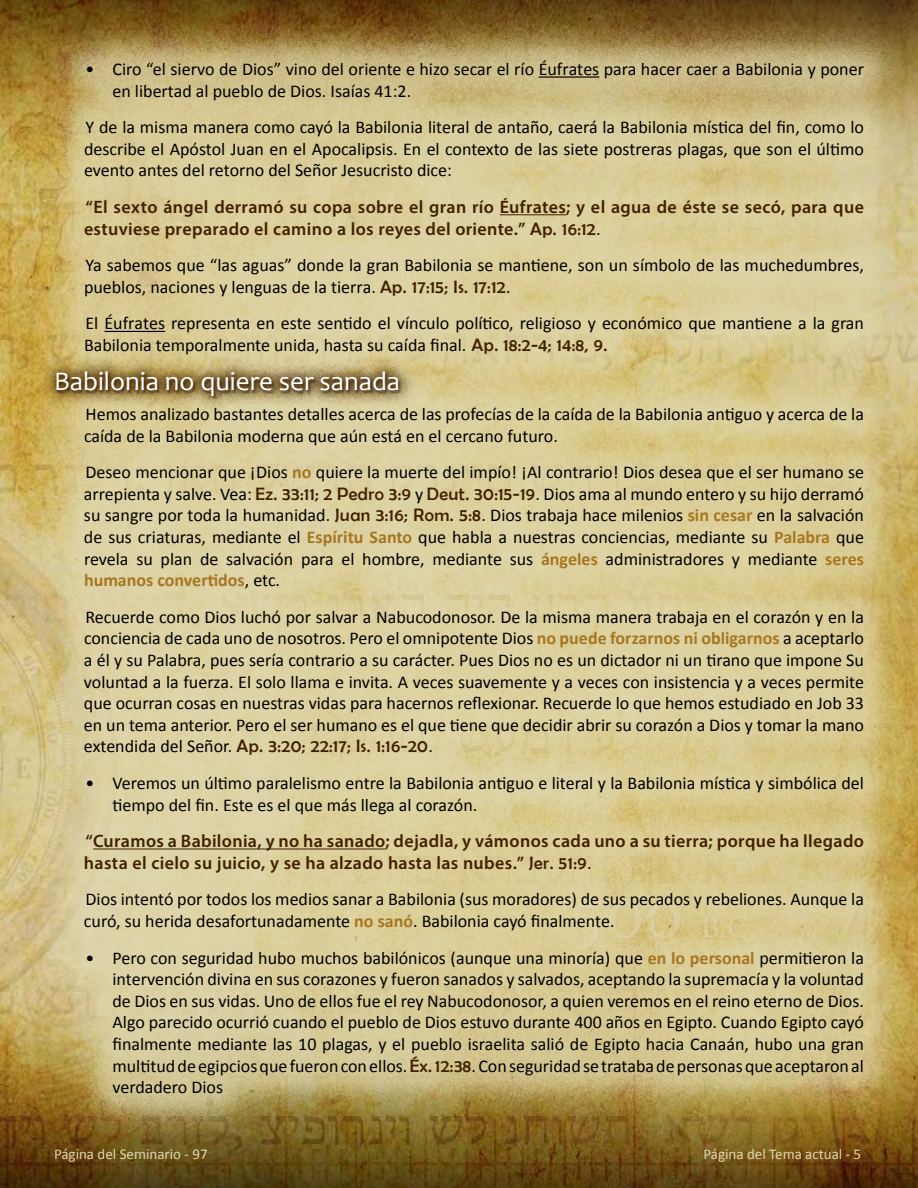
<style>
.page{position:relative;width:918px;height:1188px;background:#fff}
.page>*{position:absolute;margin:0;border:0;box-sizing:border-box;transform-origin:0 0}
.t1{font:27px "Candara";color:#fff}
.t2{font:18px/21.6px "Calibri";color:#000}
.t3{font:600 18px/21.6px "Myriad Pro";letter-spacing:.02em;color:#402000}
.t4{font:18px "Berlin Sans FB";letter-spacing:.025em;color:#402000}
.t5{font:15px "Calibri";color:#e0d8af}
.s1{font-family:"Berlin Sans FB";font-weight:400}
.s2{font-family:"Calibri";font-weight:400;color:#000}
.s3{font-family:"Berlin Sans FB";color:#402000}
.s4{font-weight:700;color:#a77621}
.s5{font-family:"Calibri";color:#000}
</style>
<div class="page">
<img style="left:0;top:0;width:918px;height:1188px">
<div style="left:41px;top:17px;width:866px;height:381px;background:#e0d8af;opacity:.79"></div>
<hr style="left:539px;top:76px;width:60px;height:2px;background:#000">
<hr style="left:500px;top:214px;width:66px;height:1px;background:#402000">
<hr style="left:104px;top:331px;width:61px;height:1px;background:#000">
<div style="left:40px;top:364px;width:868px;height:774px;background:#e0d8af;opacity:.79"></div>
<hr style="left:93px;top:849px;width:293px;height:1px;background:#402000">
<div style="left:41px;top:355px;width:374px;height:57px;background:#402000;opacity:.75"></div>
<p class="t2" style="left:112px;top:58px;width:753px;text-indent:-27px">• Ciro “el siervo de Dios” vino del oriente e hizo secar el río Éufrates para hacer caer a Babilonia y poner en libertad al pueblo de Dios. Isaías 41:2.</p>
<p class="t2" style="left:84px;top:116px;width:781px;text-align:justify">Y de la misma manera como cayó la Babilonia literal de antaño, caerá la Babilonia mística del fin, como lo describe el Apóstol Juan en el Apocalipsis. En el contexto de las siete postreras plagas, que son el último evento antes del retorno del Señor Jesucristo dice:</p>
<p class="t3" style="left:84px;top:196px;width:781px">“El sexto ángel derramó su copa sobre el gran río Éufrates; y el agua de éste se secó, para que estuviese preparado el camino a los reyes del oriente.” <span class="s1">Ap. 16:12</span><span class="s2">.</span></p>
<p class="t2" style="left:84px;top:254px;width:781px">Ya sabemos que “las aguas” donde la gran Babilonia se mantiene, son un símbolo de las muchedumbres, pueblos, naciones y lenguas de la tierra. <span class="s3">Ap. 17:15; Is. 17:12</span>.</p>
<p class="t2" style="left:84px;top:313px;width:781px">El Éufrates representa en este sentido el vínculo político, religioso y económico que mantiene a la gran<br>Babilonia temporalmente unida, hasta su caída final. <span class="s3">Ap. 18:2-4; 14:8, 9.</span></p>
<h1 class="t1" style="left:54px;top:364px;width:348px">Babilonia no quiere ser sanada</h1>
<p class="t2" style="left:84px;top:403px;width:781px">Hemos analizado bastantes detalles acerca de las profecías de la caída de la Babilonia antiguo y acerca de la caída de la Babilonia moderna que aún está en el cercano futuro.</p>
<p class="t2" style="left:84px;top:461px;width:782px;text-align:justify">Deseo mencionar que ¡Dios <span class="s4">no</span> quiere la muerte del impío! ¡Al contrario! Dios desea que el ser humano se arrepienta y salve. Vea: <span class="s3">Ez. 33:11; 2 Pedro 3:9</span> y <span class="s3">Deut. 30:15-19</span>. Dios ama al mundo entero y su hijo derramó su sangre por toda la humanidad. <span class="s3">Juan 3:16; Rom. 5:8</span>. Dios trabaja hace milenios <span class="s4">sin cesar</span> en la salvación de sus criaturas, mediante el <span class="s4">Espíritu Santo</span> que habla a nuestras conciencias, mediante su <span class="s4">Palabra</span> que revela su plan de salvación para el hombre, mediante sus <span class="s4">ángeles</span> administradores y mediante <span class="s4">seres humanos convertidos</span>, etc.</p>
<p class="t2" style="left:84px;top:606px;width:782px;text-align:justify">Recuerde como Dios luchó por salvar a Nabucodonosor. De la misma manera trabaja en el corazón y en la conciencia de cada uno de nosotros. Pero el omnipotente Dios <span class="s4">no puede forzarnos ni obligarnos</span> a aceptarlo a él y su Palabra, pues sería contrario a su carácter. Pues Dios no es un dictador ni un tirano que impone Su voluntad a la fuerza. El solo llama e invita. A veces suavemente y a veces con insistencia y a veces permite que ocurran cosas en nuestras vidas para hacernos reflexionar. Recuerde lo que hemos estudiado en Job 33 en un tema anterior. Pero el ser humano es el que tiene que decidir abrir su corazón a Dios y tomar la mano</p>
<p class="t4" style="left:84px;top:736px;width:351px"><span class="s5">extendida del Señor.</span> Ap. 3:20; 22:17; Is. 1:16-20<span class="s5">.</span></p>
<p class="t2" style="left:112px;top:772px;width:753px;text-indent:-27px">• Veremos un último paralelismo entre la Babilonia antiguo e literal y la Babilonia mística y simbólica del tiempo del fin. Este es el que más llega al corazón.</p>
<p class="t3" style="left:84px;top:830px;width:781px">“Curamos a Babilonia, y no ha sanado; dejadla, y vámonos cada uno a su tierra; porque ha llegado hasta el cielo su juicio, y se ha alzado hasta las nubes.” <span class="s1">Jer. 51:9</span><span class="s2">.</span></p>
<p class="t2" style="left:84px;top:889px;width:781px">Dios intentó por todos los medios sanar a Babilonia (sus moradores) de sus pecados y rebeliones. Aunque la curó, su herida desafortunadamente <span class="s4">no sanó</span>. Babilonia cayó finalmente.</p>
<p class="t2" style="left:112px;top:947px;width:753px;text-align:justify;text-indent:-27px">• Pero con seguridad hubo muchos babilónicos (aunque una minoría) que <span class="s4">en lo personal</span> permitieron la intervención divina en sus corazones y fueron sanados y salvados, aceptando la supremacía y la voluntad de Dios en sus vidas. Uno de ellos fue el rey Nabucodonosor, a quien veremos en el reino eterno de Dios.<br>Algo parecido ocurrió cuando el pueblo de Dios estuvo durante 400 años en Egipto. Cuando Egipto cayó finalmente mediante las 10 plagas, y el pueblo israelita salió de Egipto hacia Canaán, hubo una gran multitud de egipcios que fueron con ellos. <span class="s3">Éx. 12:38</span>. Con seguridad se trataba de personas que aceptaron al verdadero Dios</p>
<p class="t5" style="left:54px;top:1144px;width:155px">Página del Seminario - 97</p>
<p class="t5" style="left:704px;top:1144px;width:159px">Página del Tema actual - 5</p>
</div>
